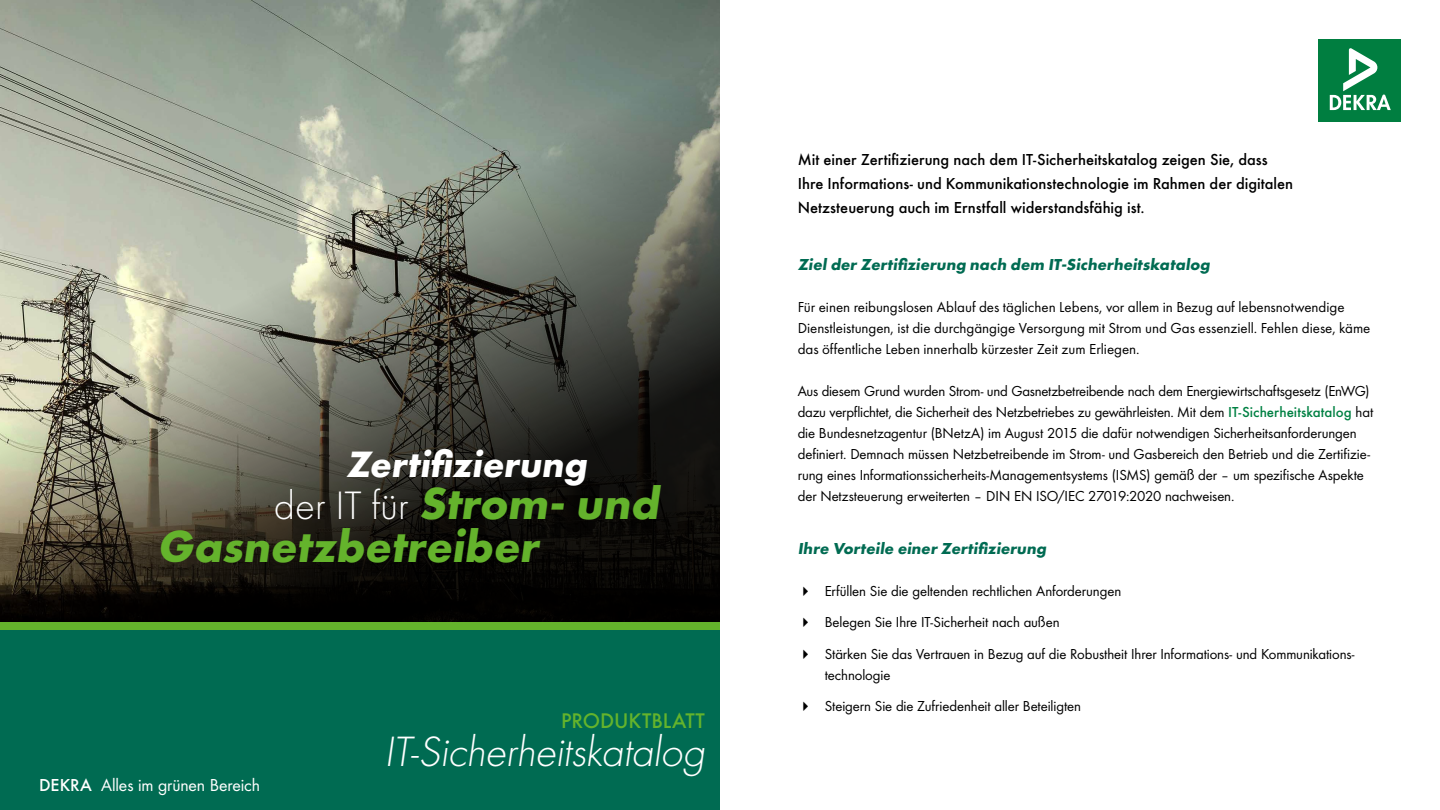
<style>
.page{position:relative;width:1440px;height:810px;background:#fff}
.page>*{position:absolute;margin:0;border:0;box-sizing:border-box;transform-origin:0 0}
.t1{font:700 46.58px/42.8px "Futura PT";color:#64b32c}
.t2{font:300 44.03px "Futura";color:#fff}
.t3{font:700 38.1px "Futura PT";color:#fff}
.t4{font:500 21.98px "Futura";letter-spacing:-.005em;color:#64b32c}
.t5{font:18px "Futura Boo";letter-spacing:-.005em;color:#fff}
.t6{font:500 16.5px/24px "Futura";color:#000}
.t7{font:700 16.5px "Futura PT";color:#006b52}
.t8{font:15px/21px "Futura Boo";letter-spacing:-.005em;color:#000}
.t9{font:15px/21px "Futura PT";letter-spacing:-.005em;color:#000}
.s1{font-weight:300;font-size:41.17px;color:#fff}
.s2{font-family:"Futura";font-weight:500}
.s3{font-family:"Futura";font-weight:500;color:#008143}
</style>
<div class="page">
<div style="left:0;top:622px;width:720px;height:188px;background:#006b52"></div>
<div style="left:0;top:618px;width:720px;height:12px;background:#64b32c"></div>
<svg style="left:0;top:0;width:720px;height:622px;background:#6c6f64"></svg>
<div style="left:1318px;top:39px;width:83px;height:82px;background:#007e40"></div>
<svg style="left:1330px;top:48px;width:61px;height:62px"></svg>
<h3 class="t3" style="left:346px;top:440px;width:249px">Zertifizierung</h3>
<h1 class="t1" style="left:157px;top:481px;width:511px;text-indent:117px"><span class="s1">d e r I T fü r</span> Strom- und<br>Gasnetzbetreiber</h1>
<p class="t5" style="left:39px;top:772px;width:223px"><span class="s2">DEKRA</span> Alles im grünen Bereich</p>
<h3 class="t4" style="left:561px;top:704px;width:145px">PRODUKTBLATT</h3>
<h2 class="t2" style="left:384px;top:723px;width:330px">IT-Sicherheitskatalog</h2>
<p class="t6" style="left:798px;top:146px;width:497px">Mit einer Zertifizierung nach dem IT-Sicherheitskatalog zeigen Sie, dass<br>Ihre Informations- und Kommunikationstechnologie im Rahmen der digitalen<br>Netzsteuerung auch im Ernstfall widerstandsfähig ist.</p>
<p class="t7" style="left:798px;top:254px;width:417px">Zielder Zertifizierung nach dem IT-Sicherheitskatalog</p>
<p class="t9" style="left:798px;top:296px;width:574px">Für einen reibungslosen Ablauf des täglichen Lebens, vor allem in Bezug auf lebensnotwendige<br>Dienstleistungen, ist die durchgängige Versorgung mit Strom und Gas essenziell. Fehlen diese, käme das öffentliche Leben innerhalb kürzester Zeit zum Erliegen.</p>
<p class="t8" style="left:798px;top:380px;width:577px">Aus diesem Grund wurden Strom- und Gasnetzbetreibende nach dem Energiewirtschaftsgesetz (EnWG) dazu verpflichtet, die Sicherheit des Netzbetriebes zu gewährleisten. Mit dem <span class="s3">IT-Sicherheitskatalog</span> hat die Bundesnetzagentur (BNetzA) im August 2015 die dafür notwendigen Sicherheitsanforderungen definiert. Demnach müssen Netzbetreibende im Strom- und Gasbereich den Betrieb und die Zertifizie&shy;rung eines Informationssicherheits-Managementsystems (ISMS) gemäß der – um spezifische Aspekte der Netzsteuerung erweiterten – DIN EN ISO/IEC 27019:2020 nachweisen.</p>
<p class="t7" style="left:798px;top:537px;width:253px">Ihre Vorteile einer Zertifizierung</p>
<p class="t8" style="left:825px;top:574px;width:531px;line-height:31.5px">Erfüllen Sie die geltenden rechtlichen Anforderungen<br>Belegen Sie Ihre IT-Sicherheit nach außen<br>Stärken Sie das Vertrauen in Bezug auf die Robustheit Ihrer Informations- und Kommunikations-</p>
<p class="t8" style="left:825px;top:658px;width:258px;line-height:31.5px">technologie<br>Steigern Sie die Zufriedenheit aller Beteiligten</p>
</div>
